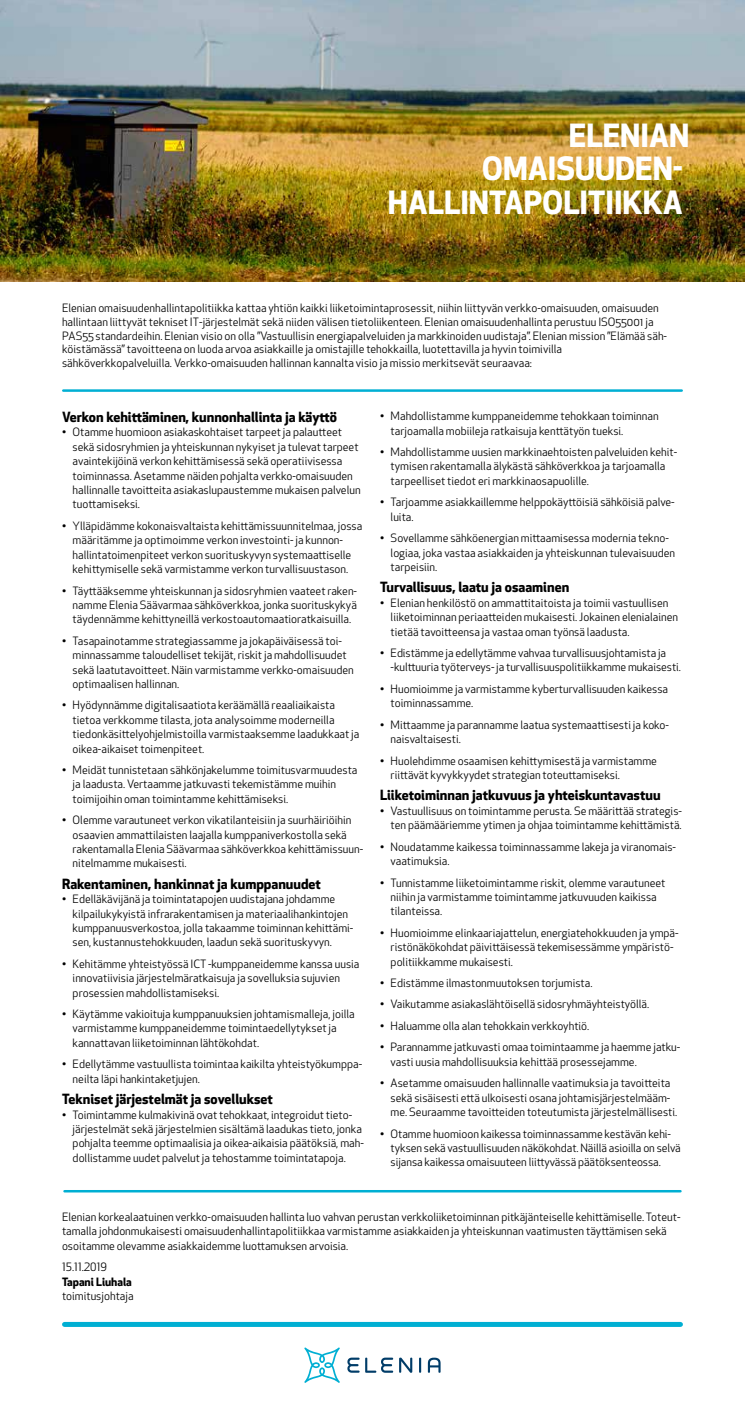
<style>
.page{position:relative;width:745px;height:1418px;background:#fff}
.page>*{position:absolute;margin:0;border:0;box-sizing:border-box;transform-origin:0 0}
.t1{font:700 31.25px/33.8px "Apex New";color:#fff;text-align:right}
.t2{font:700 13.75px "Apex New";color:#000}
.t3{font:11.25px/14.4px "Apex New";color:#000}
.t4{font:700 11.25px "Apex New";color:#000}
</style>
<div class="page">
<img style="left:0;top:0;width:744px;height:282px">
<svg style="left:347px;top:1357px;width:93px;height:15px"></svg>
<svg style="left:304px;top:1347px;width:35px;height:35px"></svg>
<div style="left:64px;top:1321px;width:616px;height:5px;background:#00afd3"></div>
<hr style="left:64px;top:1189px;width:616px;height:3px;background:#00afd3">
<hr style="left:63px;top:389px;width:618px;height:3px;background:#00afd3">
<h1 class="t1" style="left:387px;top:117px;width:303px">ELENIAN<br>OMAISUUDEN-<br>HALLINTAPOLITIIKKA</h1>
<p class="t3" style="left:62px;top:302px;width:606px;line-height:13.5px">Elenian omaisuudenhallintapolitiikka kattaa yhtiön kaikki liiketoimintaprosessit, niihin liittyvän verkko-omaisuuden, omaisuuden hallintaan liittyvät tekniset IT-järjestelmät sekä niiden välisen tietoliikenteen. Elenian omaisuudenhallinta perustuu ISO55001 ja PAS55 standardeihin. Elenian visio on olla ”Vastuullisin energiapalveluiden ja markkinoiden uudistaja”. Elenian mission ”Elämää säh&shy;köistämässä” tavoitteena on luoda arvoa asiakkaille ja omistajille tehokkailla, luotettavilla ja hyvin toimivilla sähköverkkopalveluilla. Verkko-omaisuuden hallinnan kannalta visio ja missio merkitsevät seuraavaa:</p>
<p class="t2" style="left:62px;top:407px;width:276px">Verkon kehittäminen, kunnonhallinta ja käyttö</p>
<p class="t3" style="left:73px;top:425px;width:289px;text-indent:-11px">• Otamme huomioon asiakaskohtaiset tarpeet ja palautteet sekä sidosryhmien ja yhteiskunnan nykyiset ja tulevat tarpeet avaintekijöinä verkon kehittämisessä sekä operatiivisessa toiminnassa. Asetamme näiden pohjalta verkko-omaisuuden hallinnalle tavoitteita asiakaslupaustemme mukaisen palvelun tuottamiseksi.</p>
<p class="t3" style="left:73px;top:518px;width:291px;text-indent:-11px">• Ylläpidämme kokonaisvaltaista kehittämissuunnitelmaa, jossa määritämme ja optimoimme verkon investointi- ja kunnon&shy;hallintatoimenpiteet verkon suorituskyvyn systemaattiselle kehittymiselle sekä varmistamme verkon turvallisuustason.</p>
<p class="t3" style="left:73px;top:583px;width:286px;text-align:justify;text-indent:-11px">• Täyttääksemme yhteiskunnan ja sidosryhmien vaateet raken&shy;namme Elenia Säävarmaa sähköverkkoa, jonka suorituskykyä täydennämme kehittyneillä verkostoautomaatioratkaisuilla.</p>
<p class="t3" style="left:73px;top:633px;width:282px;text-indent:-11px">• Tasapainotamme strategiassamme ja jokapäiväisessä toi&shy;minnassamme taloudelliset tekijät, riskit ja mahdollisuudet sekä laatutavoitteet. Näin varmistamme verkko-omaisuuden optimaalisen hallinnan.</p>
<p class="t3" style="left:73px;top:698px;width:288px;text-indent:-11px">• Hyödynnämme digitalisaatiota keräämällä reaaliaikaista tietoa verkkomme tilasta, jota analysoimme moderneilla tiedonkäsittelyohjelmistoilla varmistaaksemme laadukkaat ja oikea-aikaiset toimenpiteet.</p>
<p class="t3" style="left:73px;top:762px;width:286px;text-indent:-11px">• Meidät tunnistetaan sähkönjakelumme toimitusvarmuudesta ja laadusta. Vertaamme jatkuvasti tekemistämme muihin toimijoihin oman toimintamme kehittämiseksi.</p>
<p class="t3" style="left:73px;top:813px;width:292px;text-indent:-11px">• Olemme varautuneet verkon vikatilanteisiin ja suurhäiriöihin osaavien ammattilaisten laajalla kumppaniverkostolla sekä rakentamalla Elenia Säävarmaa sähköverkkoa kehittämissuun&shy;nitelmamme mukaisesti.</p>
<p class="t2" style="left:62px;top:873px;width:260px">Rakentaminen, hankinnat ja kumppanuudet</p>
<p class="t3" style="left:73px;top:891px;width:282px;text-indent:-11px">• Edelläkävijänä ja toimintatapojen uudistajana johdamme kilpailukykyistä infrarakentamisen ja materiaalihankintojen kumppanuusverkostoa, jolla takaamme toiminnan kehittämi&shy;sen, kustannustehokkuuden, laadun sekä suorituskyvyn.</p>
<p class="t3" style="left:73px;top:956px;width:288px;text-indent:-11px">• Kehitämme yhteistyössä ICT -kumppaneidemme kanssa uusia innovatiivisia järjestelmäratkaisuja ja sovelluksia sujuvien prosessien mahdollistamiseksi.</p>
<p class="t3" style="left:73px;top:1006px;width:283px;text-indent:-11px">• Käytämme vakioituja kumppanuuksien johtamismalleja, joilla varmistamme kumppaneidemme toimintaedellytykset ja kannattavan liiketoiminnan lähtökohdat.</p>
<p class="t3" style="left:73px;top:1057px;width:291px;text-indent:-11px">• Edellytämme vastuullista toimintaa kaikilta yhteistyökumppa&shy;neilta läpi hankintaketjujen.</p>
<p class="t2" style="left:62px;top:1089px;width:212px">Tekniset järjestelmät ja sovellukset</p>
<p class="t3" style="left:73px;top:1107px;width:292px;text-indent:-11px">• Toimintamme kulmakivinä ovat tehokkaat, integroidut tieto&shy;järjestelmät sekä järjestelmien sisältämä laadukas tieto, jonka pohjalta teemme optimaalisia ja oikea-aikaisia päätöksiä, mah&shy;dollistamme uudet palvelut ja tehostamme toimintatapoja.</p>
<p class="t3" style="left:390px;top:409px;width:269px;text-indent:-11px">• Mahdollistamme kumppaneidemme tehokkaan toiminnan tarjoamalla mobiileja ratkaisuja kenttätyön tueksi.</p>
<p class="t3" style="left:390px;top:445px;width:288px;text-indent:-11px">• Mahdollistamme uusien markkinaehtoisten palveluiden kehit&shy;tymisen rakentamalla älykästä sähköverkkoa ja tarjoamalla tarpeelliset tiedot eri markkinaosapuolille.</p>
<p class="t3" style="left:390px;top:495px;width:285px;text-indent:-11px">• Tarjoamme asiakkaillemme helppokäyttöisiä sähköisiä palve&shy;luita.</p>
<p class="t3" style="left:390px;top:531px;width:286px;text-indent:-11px">• Sovellamme sähköenergian mittaamisessa modernia tekno&shy;logiaa, joka vastaa asiakkaiden ja yhteiskunnan tulevaisuuden tarpeisiin.</p>
<p class="t2" style="left:380px;top:577px;width:191px">Turvallisuus, laatu ja osaaminen</p>
<p class="t3" style="left:390px;top:595px;width:289px;text-indent:-11px">• Elenian henkilöstö on ammattitaitoista ja toimii vastuullisen liiketoiminnan periaatteiden mukaisesti. Jokainen elenialainen tietää tavoitteensa ja vastaa oman työnsä laadusta.</p>
<p class="t3" style="left:390px;top:645px;width:291px;text-indent:-11px">• Edistämme ja edellytämme vahvaa turvallisuusjohtamista ja -kulttuuria työterveys- ja turvallisuuspolitiikkamme mukaisesti.</p>
<p class="t3" style="left:390px;top:681px;width:279px;text-indent:-11px">• Huomioimme ja varmistamme kyberturvallisuuden kaikessa toiminnassamme.</p>
<p class="t3" style="left:390px;top:717px;width:280px;text-indent:-11px">• Mittaamme ja parannamme laatua systemaattisesti ja koko&shy;naisvaltaisesti.</p>
<p class="t3" style="left:390px;top:753px;width:268px;text-indent:-11px">• Huolehdimme osaamisen kehittymisestä ja varmistamme riittävät kyvykkyydet strategian toteuttamiseksi.</p>
<p class="t2" style="left:380px;top:785px;width:282px">Liiketoiminnan jatkuvuus ja yhteiskuntavastuu</p>
<p class="t3" style="left:380px;top:803px;width:303px;text-align:right">• Vastuullisuus on toimintamme perusta. Se määrittää strategis&shy;ten päämääriemme ytimen ja ohjaa toimintamme kehittämistä.</p>
<p class="t3" style="left:390px;top:839px;width:287px;text-indent:-11px">• Noudatamme kaikessa toiminnassamme lakeja ja viranomais&shy;vaatimuksia.</p>
<p class="t3" style="left:390px;top:875px;width:276px;text-indent:-11px">• Tunnistamme liiketoimintamme riskit, olemme varautuneet niihin ja varmistamme toimintamme jatkuvuuden kaikissa tilanteissa.</p>
<p class="t3" style="left:390px;top:925px;width:289px;text-indent:-11px">• Huomioimme elinkaariajattelun, energiatehokkuuden ja ympä&shy;ristönäkökohdat päivittäisessä tekemisessämme ympäristö&shy;politiikkamme mukaisesti.</p>
<p class="t3" style="left:380px;top:975px;width:214px">• Edistämme ilmastonmuutoksen torjumista.</p>
<p class="t3" style="left:380px;top:997px;width:270px">• Vaikutamme asiakaslähtöisellä sidosryhmäyhteistyöllä.</p>
<p class="t3" style="left:380px;top:1018px;width:211px">• Haluamme olla alan tehokkain verkkoyhtiö.</p>
<p class="t3" style="left:390px;top:1040px;width:291px;text-indent:-11px">• Parannamme jatkuvasti omaa toimintaamme ja haemme jatku&shy;vasti uusia mahdollisuuksia kehittää prosessejamme.</p>
<p class="t3" style="left:390px;top:1076px;width:288px;text-indent:-11px">• Asetamme omaisuuden hallinnalle vaatimuksia ja tavoitteita sekä sisäisesti että ulkoisesti osana johtamisjärjestelmääm&shy;me. Seuraamme tavoitteiden toteutumista järjestelmällisesti.</p>
<p class="t3" style="left:390px;top:1126px;width:291px;text-indent:-11px">• Otamme huomioon kaikessa toiminnassamme kestävän kehi&shy;tyksen sekä vastuullisuuden näkökohdat. Näillä asioilla on selvä sijansa kaikessa omaisuuteen liittyvässä päätöksenteossa.</p>
<p class="t3" style="left:62px;top:1209px;width:619px">Elenian korkealaatuinen verkko-omaisuuden hallinta luo vahvan perustan verkkoliiketoiminnan pitkäjänteiselle kehittämiselle. Toteut&shy;tamalla johdonmukaisesti omaisuudenhallintapolitiikkaa varmistamme asiakkaiden ja yhteiskunnan vaatimusten täyttämisen sekä osoitamme olevamme asiakkaidemme luottamuksen arvoisia.</p>
<p class="t3" style="left:62px;top:1259px;width:46px">15.11.2019</p>
<p class="t4" style="left:62px;top:1273px;width:71px">Tapani Liuhala</p>
<p class="t3" style="left:62px;top:1288px;width:73px">toimitusjohtaja</p>
</div>
